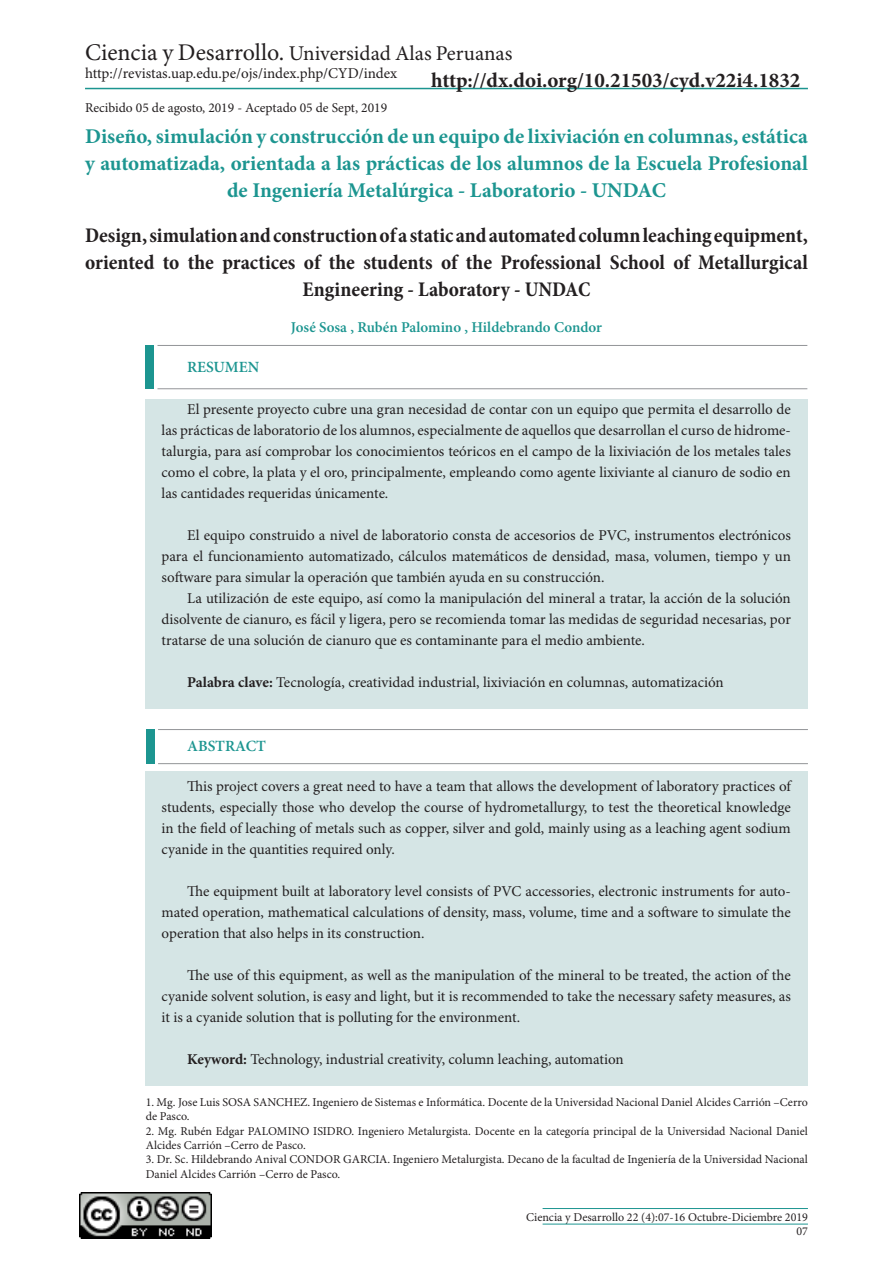
<style>
.page{position:relative;width:893px;height:1263px;background:#fff}
.page>*{position:absolute;margin:0;border:0;box-sizing:border-box;transform-origin:0 0}
.t1{font:700 21px/27px "Minion Pro";color:#1c9590;text-align:center}
.t2{font:700 condensed 21px/27px "Minion Pro";color:#231f20;text-align:center}
.t3{font:21px "Minion Pro";color:#231f20}
.t4{font:700 21px "Minion Pro";color:#231f20}
.Texto_de_bloque{font:600 15.6px "Minion Pro";color:#1c9590}
.t5{font:15px/21px "Minion Pro";color:#231f20;text-align:justify}
.t6{font:600 15px "Minion Pro";color:#1c9590}
.t7{font:13.5px "Minion Pro";color:#231f20}
.t8{font:12px/14.4px "Minion Pro";color:#231f20}
.s1{font-size:24px}
.s2{font-weight:700}
</style>
<div class="page">
<div style="left:145px;top:399px;width:663px;height:310px;background:#d5e5e5"></div>
<div style="left:145px;top:345px;width:9px;height:44px;background:#1c9590"></div>
<hr style="left:157px;top:345px;width:650px;height:1px;background:#939598">
<hr style="left:157px;top:388px;width:650px;height:1px;background:#939598">
<hr style="left:85px;top:88px;width:723px;height:1px;background:#1c9590">
<img style="left:80px;top:1192px;width:132px;height:47px">
<hr style="left:543px;top:1208px;width:265px;height:1px;background:#1c9590">
<hr style="left:543px;top:1224px;width:265px;height:1px;background:#1c9590">
<div style="left:146px;top:771px;width:662px;height:315px;background:#d5e5e5"></div>
<div style="left:146px;top:729px;width:8px;height:35px;background:#1c9590"></div>
<hr style="left:158px;top:729px;width:650px;height:1px;background:#939598">
<hr style="left:158px;top:763px;width:650px;height:1px;background:#939598">
<p class="t3" style="left:85px;top:41px;width:429px"><span class="s1">Ciencia y Desarrollo.</span> Universidad Alas Peruanas</p>
<p class="t5" style="left:85px;top:64px;width:314px">http://revistas.uap.edu.pe/ojs/index.php/CYD/index</p>
<p class="t7" style="left:85px;top:100px;width:304px">Recibido 05 de agosto, 2019 - Aceptado 05 de Sept, 2019</p>
<p class="t4" style="left:431px;top:66px;width:371px">http://dx.doi.org/10.21503/cyd.v22i4.1832</p>
<p class="t1" style="left:85px;top:122px;width:724px">Diseño, simulación y construcción de un equipo de lixiviación en columnas, estática y automatizada, orientada a las prácticas de los alumnos de la Escuela Profesional de Ingeniería Metalúrgica - Laboratorio - UNDAC</p>
<p class="t2" style="left:85px;top:222px;width:724px">Design, simulation and construction of a static and automated column leaching equipment, oriented to the practices of the students of the Professional School of Metallurgical<br>Engineering - Laboratory - UNDAC</p>
<p class="t6" style="left:291px;top:317px;width:313px">José Sosa , Rubén Palomino , Hildebrando Condor</p>
<p class="Texto_de_bloque" style="left:187px;top:356px;width:74px">RESUMEN</p>
<p class="t5" style="left:162px;top:399px;width:631px;text-indent:26px">El presente proyecto cubre una gran necesidad de contar con un equipo que permita el desarrollo de las prácticas de laboratorio de los alumnos, especialmente de aquellos que desarrollan el curso de hidrome&shy;talurgia, para así comprobar los conocimientos teóricos en el campo de la lixiviación de los metales tales como el cobre, la plata y el oro, principalmente, empleando como agente lixiviante al cianuro de sodio en las cantidades requeridas únicamente.</p>
<p class="t5" style="left:162px;top:525px;width:631px;text-indent:26px">El equipo construido a nivel de laboratorio consta de accesorios de PVC, instrumentos electrónicos para el funcionamiento automatizado, cálculos matemáticos de densidad, masa, volumen, tiempo y un software para simular la operación que también ayuda en su construcción.</p>
<p class="t5" style="left:162px;top:588px;width:631px;text-indent:26px">La utilización de este equipo, así como la manipulación del mineral a tratar, la acción de la solución disolvente de cianuro, es fácil y ligera, pero se recomienda tomar las medidas de seguridad necesarias, por tratarse de una solución de cianuro que es contaminante para el medio ambiente.</p>
<p class="t5" style="left:187px;top:672px;width:538px"><span class="s2">Palabra clave:</span> Tecnología, creatividad industrial, lixiviación en columnas, automatización</p>
<p class="Texto_de_bloque" style="left:187px;top:735px;width:80px">ABSTRACT</p>
<p class="t5" style="left:162px;top:776px;width:631px;text-indent:26px">This project covers a great need to have a team that allows the development of laboratory practices of students, especially those who develop the course of hydrometallurgy, to test the theoretical knowledge in the field of leaching of metals such as copper, silver and gold, mainly using as a leaching agent sodium cyanide in the quantities required only.</p>
<p class="t5" style="left:162px;top:881px;width:631px;text-indent:26px">The equipment built at laboratory level consists of PVC accessories, electronic instruments for auto&shy;mated operation, mathematical calculations of density, mass, volume, time and a software to simulate the operation that also helps in its construction.</p>
<p class="t5" style="left:162px;top:965px;width:631px;text-indent:26px">The use of this equipment, as well as the manipulation of the mineral to be treated, the action of the cyanide solvent solution, is easy and light, but it is recommended to take the necessary safety measures, as it is a cyanide solution that is polluting for the environment.</p>
<p class="t5" style="left:187px;top:1049px;width:438px"><span class="s2">Keyword:</span> Technology, industrial creativity, column leaching, automation</p>
<p class="t8" style="left:146px;top:1095px;width:664px">1. Mg. Jose Luis SOSA SANCHEZ. Ingeniero de Sistemas e Informática. Docente de la Universidad Nacional Daniel Alcides Carrión –Cerro de Pasco.</p>
<p class="t8" style="left:146px;top:1124px;width:664px">2. Mg. Rubén Edgar PALOMINO ISIDRO. Ingeniero Metalurgista. Docente en la categoría principal de la Universidad Nacional Daniel<br>Alcides Carrión –Cerro de Pasco.</p>
<p class="t8" style="left:146px;top:1153px;width:664px">3. Dr. Sc. Hildebrando Anival CONDOR GARCIA. Ingeniero Metalurgista. Decano de la facultad de Ingeniería de la Universidad Nacional<br>Daniel Alcides Carrión –Cerro de Pasco.</p>
<p class="t8" style="left:526px;top:1210px;width:283px">Ciencia y Desarrollo 22 (4):07-16 Octubre-Diciembre 2019</p>
<p class="t8" style="left:796px;top:1224px;width:13px">07</p>
</div>
